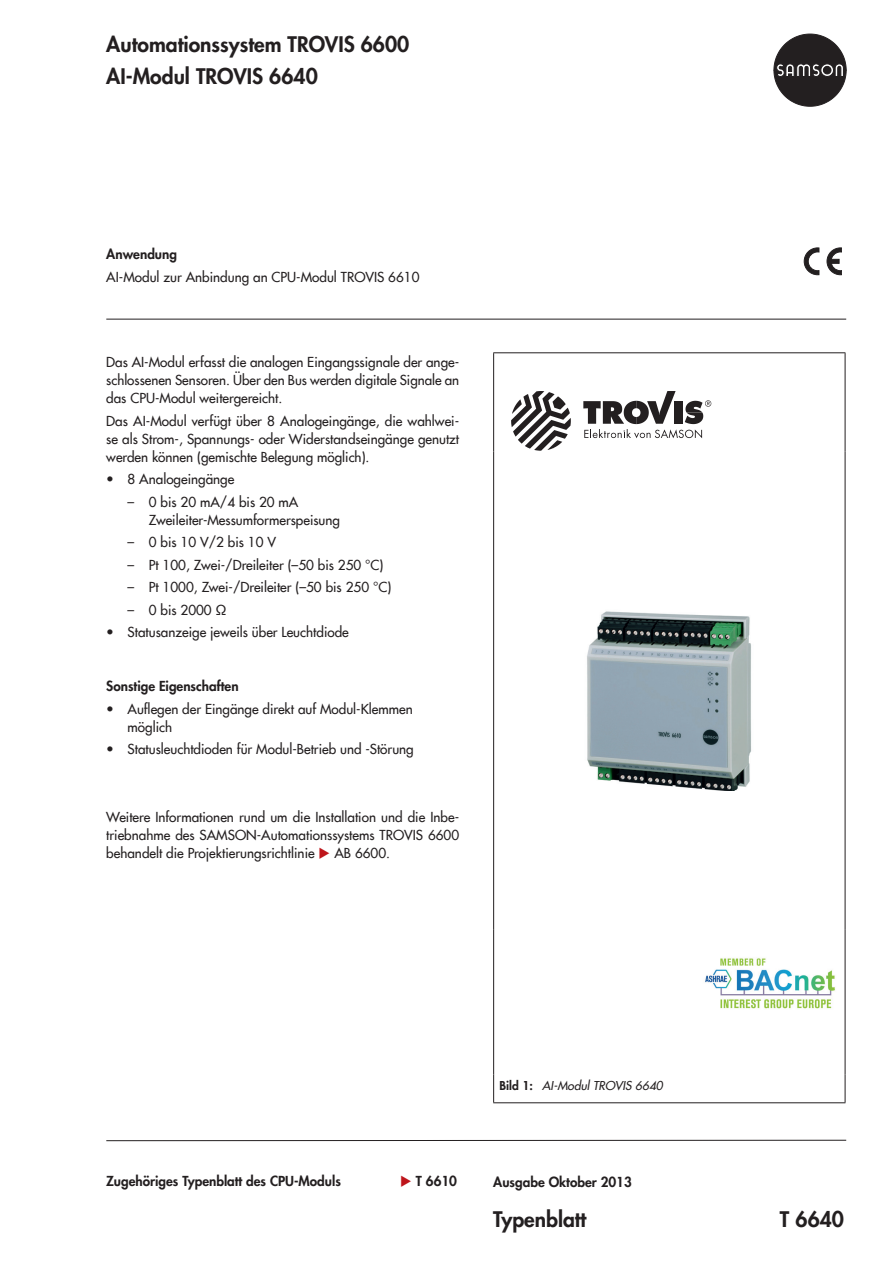
<style>
.page{position:relative;width:893px;height:1263px;background:#fff}
.page>*{position:absolute;margin:0;border:0;box-sizing:border-box;transform-origin:0 0}
.t1{font:800 21px/31.5px "Futura Com";color:#231f20}
.t2{font:500 13.5px/18px "Futura Com";color:#231f20;text-align:justify}
.t3{font:800 13.5px "Futura Com";color:#231f20}
.t4{font:italic 500 12px "Futura Com";color:#231f20}
.s1{font-family:"Futura";font-weight:400}
.s2{color:#be151b}
.s3{font-weight:800;font-style:normal}
</style>
<div class="page">
<svg style="left:774px;top:34px;width:72px;height:72px"></svg>
<hr style="left:106px;top:319px;width:740px;height:1px;background:#231f20">
<svg style="left:804px;top:248px;width:15px;height:27px"></svg>
<svg style="left:827px;top:248px;width:15px;height:27px"></svg>
<div style="left:829px;top:259px;width:10px;height:4px;background:#231f20;border:1px solid #231f20"></div>
<svg style="left:106px;top:1139px;width:741px;height:2px"></svg>
<hr style="left:493px;top:352px;width:352px;height:1px;background:#231f20">
<hr style="left:493px;top:353px;width:1px;height:98px;background:#231f20">
<hr style="left:845px;top:353px;width:1px;height:98px;background:#231f20">
<hr style="left:493px;top:451px;width:1px;height:478px;background:#231f20">
<hr style="left:845px;top:451px;width:1px;height:478px;background:#231f20">
<hr style="left:493px;top:929px;width:1px;height:145px;background:#231f20">
<hr style="left:845px;top:929px;width:1px;height:145px;background:#231f20">
<svg style="left:493px;top:1074px;width:1px;height:28px"></svg>
<svg style="left:845px;top:1074px;width:1px;height:28px"></svg>
<hr style="left:493px;top:1102px;width:352px;height:1px;background:#231f20">
<img style="left:587px;top:611px;width:164px;height:180px">
<img style="left:705px;top:958px;width:130px;height:51px">
<svg style="left:511px;top:391px;width:60px;height:60px"></svg>
<svg style="left:583px;top:391px;width:129px;height:47px"></svg>
<h1 class="t1" style="left:106px;top:28px;width:305px">Automationssystem TROVIS 6600<br>AI-Modul TROVIS 6640</h1>
<p class="t3" style="left:106px;top:244px;width:72px">Anwendung</p>
<p class="t2" style="left:106px;top:267px;width:315px">AI-Modul zur Anbindung an CPU-Modul TROVIS 6610</p>
<p class="t2" style="left:106px;top:352px;width:354px">Das AI-Modul erfasst die analogen Eingangssignale der ange&shy;schlossenen Sensoren. Über den Bus werden digitale Signale an das CPU-Modul weitergereicht.</p>
<p class="t2" style="left:106px;top:411px;width:354px">Das AI-Modul verfügt über 8 Analogeingänge, die wahlwei&shy;se als Strom-, Spannungs- oder Widerstandseingänge genutzt werden können (gemischte Belegung möglich).</p>
<p class="t2" style="left:106px;top:469px;width:130px"><span class="s1">•</span> 8 Analogeingänge</p>
<p class="t2" style="left:149px;top:492px;width:193px;text-indent:-21px"><span class="s1">–</span> 0 bis 20 mA/4 bis 20 mA<br>Zweileiter-Messumformerspeisung</p>
<p class="t2" style="left:128px;top:532px;width:150px"><span class="s1">–</span> 0 bis 10 V/2 bis 10 V</p>
<p class="t2" style="left:128px;top:555px;width:257px"><span class="s1">–</span> Pt 100, Zwei-/Dreileiter (–50 bis 250 °C)</p>
<p class="t2" style="left:128px;top:577px;width:265px"><span class="s1">–</span> Pt 1000, Zwei-/Dreileiter (–50 bis 250 °C)</p>
<p class="t2" style="left:128px;top:600px;width:100px"><span class="s1">–</span> 0 bis 2000 Ω</p>
<p class="t2" style="left:106px;top:622px;width:244px"><span class="s1">•</span> Statusanzeige jeweils über Leuchtdiode</p>
<p class="t3" style="left:106px;top:676px;width:134px">Sonstige Eigenschaften</p>
<p class="t2" style="left:128px;top:699px;width:287px;text-indent:-21px"><span class="s1">•</span> Auflegen der Eingänge direkt auf Modul-Klemmen möglich</p>
<p class="t2" style="left:106px;top:739px;width:309px"><span class="s1">•</span> Statusleuchtdioden für Modul-Betrieb und -Störung</p>
<p class="t2" style="left:106px;top:807px;width:354px">Weitere Informationen rund um die Installation und die Inbe&shy;triebnahme des SAMSON-Automationssystems TROVIS 6600 behandelt die Projektierungsrichtlinie <span class="s2">◆</span> AB 6600.</p>
<p class="t3" style="left:106px;top:1171px;width:236px">Zugehöriges Typenblatt des CPU-Moduls</p>
<p class="t3" style="left:400px;top:1171px;width:58px"><span class="s2">◆</span> T 6610</p>
<p class="t4" style="left:500px;top:1077px;width:165px"><span class="s3">Bild 1:</span> AI-Modul TROVIS 6640</p>
<p class="t3" style="left:493px;top:1172px;width:140px">Ausgabe Oktober 2013</p>
<h1 class="t1" style="left:493px;top:1203px;width:95px">Typenblatt</h1>
<h1 class="t1" style="left:780px;top:1203px;width:66px">T 6640</h1>
</div>
